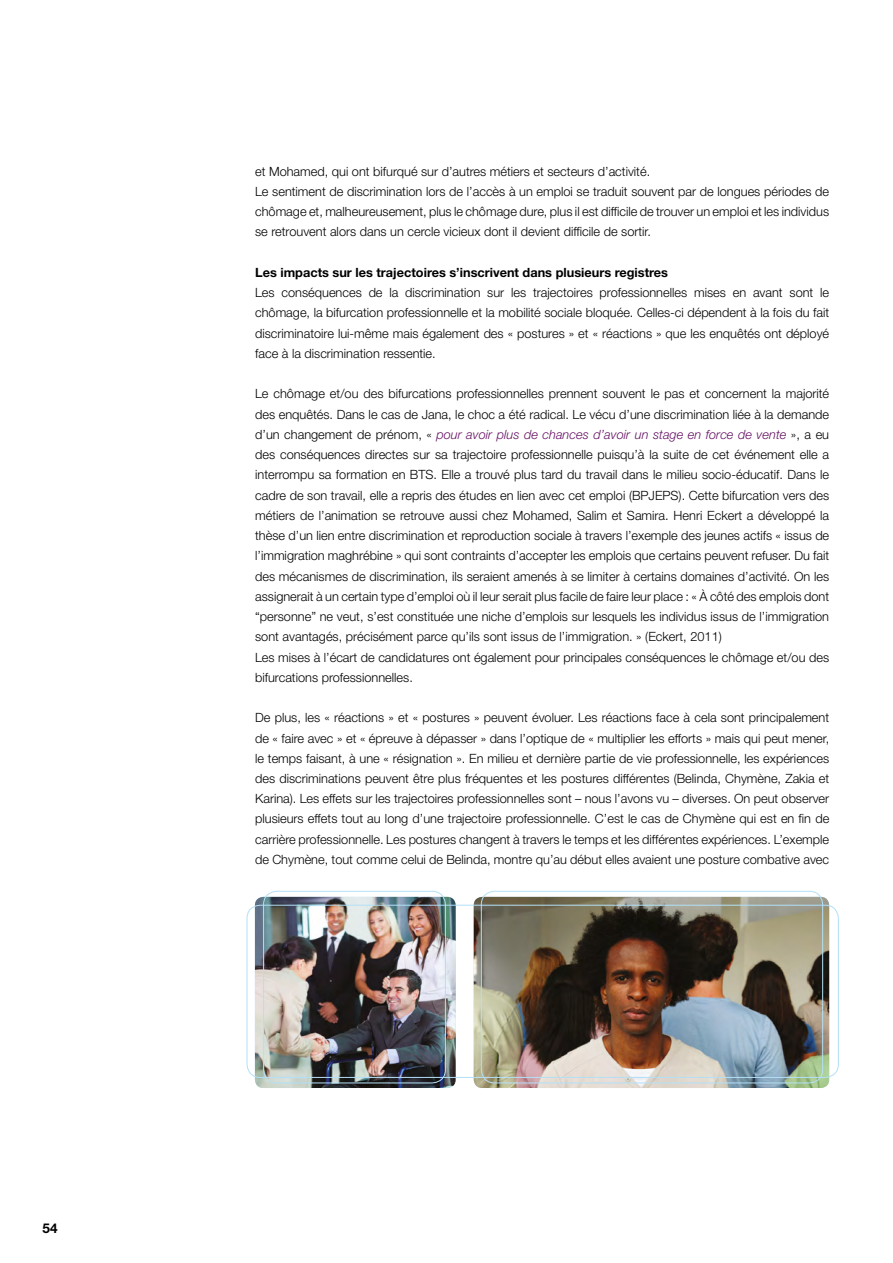
<style>
.page{position:relative;width:893px;height:1263px;background:#fff}
.page>*{position:absolute;margin:0;border:0;box-sizing:border-box;transform-origin:0 0}
.t1{font:700 13.5px "Helvetica Neue";color:#000}
.t2{font:300 12.75px/20.2px "Helvetica Neue";color:#000}
.t3{font:700 12.75px "Helvetica Neue";color:#000}
.s1{font-style:italic;color:#651264}
</style>
<div class="page">
<img style="left:255px;top:897px;width:201px;height:191px">
<img style="left:474px;top:897px;width:355px;height:191px">
<div style="left:247px;top:905px;width:592px;height:173px;border:1px solid #b3e0f7;border-radius:13px"></div>
<div style="left:263px;top:891px;width:183px;height:192px;border:1px solid #b3e0f7;border-radius:13px"></div>
<div style="left:481px;top:891px;width:342px;height:192px;border:1px solid #b3e0f7;border-radius:13px"></div>
<p class="t1" style="left:43px;top:1220px;width:17px">54</p>
<p class="t2" style="left:255px;top:161px;width:575px">et Mohamed, qui ont bifurqué sur d’autres métiers et secteurs d’activité.<br>Le sentiment de discrimination lors de l’accès à un emploi se traduit souvent par de longues périodes de chômage et, malheureusement, plus le chômage dure, plus il est difficile de trouver un emploi et les individus se retrouvent alors dans un cercle vicieux dont il devient difficile de sortir.</p>
<p class="t3" style="left:255px;top:264px;width:414px">Les impacts sur les trajectoires s’inscrivent dans plusieurs registres</p>
<p class="t2" style="left:255px;top:282px;width:576px;text-align:justify">Les conséquences de la discrimination sur les trajectoires professionnelles mises en avant sont le chômage, la bifurcation professionnelle et la mobilité sociale bloquée. Celles-ci dépendent à la fois du fait discriminatoire lui-même mais également des « postures » et « réactions » que les enquêtés ont déployé face à la discrimination ressentie.</p>
<p class="t2" style="left:255px;top:383px;width:576px;text-align:justify">Le chômage et/ou des bifurcations professionnelles prennent souvent le pas et concernent la majorité des enquêtés. Dans le cas de Jana, le choc a été radical. Le vécu d’une discrimination liée à la demande d’un changement de prénom, « <span class="s1">pour avoir plus de chances d’avoir un stage en force de vente</span> », a eu des conséquences directes sur sa trajectoire professionnelle puisqu’à la suite de cet événement elle a interrompu sa formation en BTS</p>
<p class="t2" style="left:255px;top:464px;width:576px;text-indent:178px">. Elle a trouvé plus tard du travail dans le milieu socio-éducatif. Dans le cadre de son travail, elle a repris des études en lien avec cet emploi (BPJEPS</p>
<p class="t2" style="left:255px;top:485px;width:576px;text-indent:423px">). Cette bifurcation vers des métiers de l’animation se retrouve aussi chez Mohamed, Salim et Samira. Henri Eckert a développé la thèse d’un lien entre discrimination et reproduction sociale à travers l’exemple des jeunes actifs « issus de l’immigration maghrébine » qui sont contraints d’accepter les emplois que certains peuvent refuser. Du fait des mécanismes de discrimination, ils seraient amenés à se limiter à certains domaines d’activité. On les assignerait à un certain type d’emploi où il leur serait plus facile de faire leur place : « À côté des emplois dont “personne” ne veut, s’est constituée une niche d’emplois sur lesquels les individus issus de l’immigration sont avantagés, précisément parce qu’ils sont issus de l’immigration. » (Eckert, 2011)<br>Les mises à l’écart de candidatures ont également pour principales conséquences le chômage et/ou des bifurcations professionnelles.</p>
<p class="t2" style="left:255px;top:707px;width:576px;text-align:justify">De plus, les « réactions » et « postures » peuvent évoluer. Les réactions face à cela sont principalement de « faire avec » et « épreuve à dépasser » dans l’optique de « multiplier les efforts » mais qui peut mener, le temps faisant, à une « résignation ». En milieu et dernière partie de vie professionnelle, les expériences des discriminations peuvent être plus fréquentes et les postures différentes (Belinda, Chymène, Zakia et Karina). Les effets sur les trajectoires professionnelles sont – nous l’avons vu – diverses. On peut observer plusieurs effets tout au long d’une trajectoire professionnelle. C’est le cas de Chymène qui est en fin de carrière professionnelle. Les postures changent à travers le temps et les différentes expériences. L’exemple de Chymène, tout comme celui de Belinda, montre qu’au début elles avaient une posture combative avec</p>
</div>
